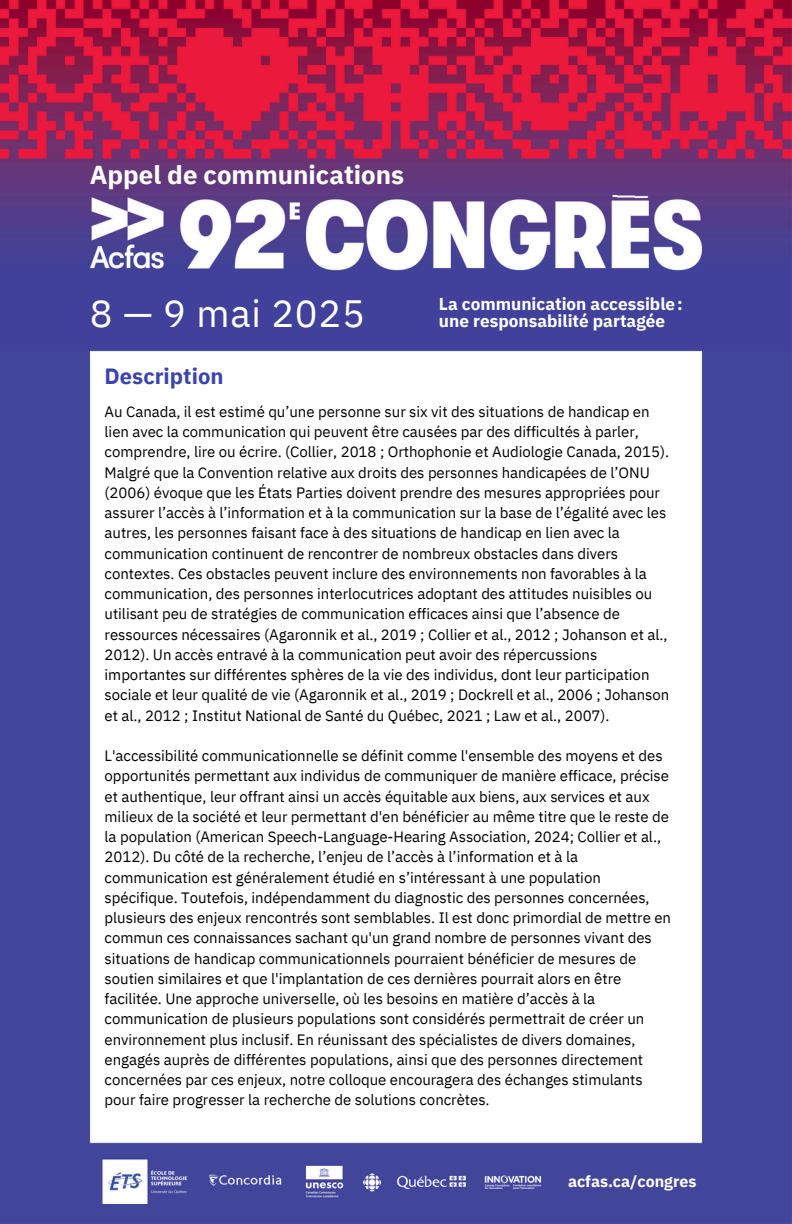
<style>
.page{position:relative;width:792px;height:1224px;background:#fff}
.page>*{position:absolute;margin:0;border:0;box-sizing:border-box;transform-origin:0 0}
.t1{font:38px "IBM Plex Sans";letter-spacing:.02em;color:#fff}
.t2{font:700 25.8px "IBM Plex Sans";color:#fff}
.t3{font:700 22px "IBM Plex Sans";color:#3b44ac}
.t4{font:700 17.2px/16.5px "IBM Plex Sans";color:#fff}
.t5{font:700 16px "IBM Plex Sans";letter-spacing:-.005em;color:#fff}
.t6{font:15px/20.2px "IBM Plex Sans";letter-spacing:-.005em;color:#000}
</style>
<div class="page">
<img style="left:0;top:0;width:792px;height:1224px">
<h4 class="t2" style="left:90px;top:157px;width:316px">Appel de communications</h4>
<h2 class="t1" style="left:90px;top:288px;width:277px">8 — 9 mai 2025</h2>
<h1 class="t4" style="left:439px;top:295px;width:246px">La communication accessible: une responsabilité partagée</h1>
<p class="t3" style="left:105px;top:361px;width:120px">Description</p>
<h3 class="t6" style="left:105px;top:401px;width:566px">Au Canada, il est estimé qu’une personne sur six vit des situations de handicap en lien avec la communication qui peuvent être causées par des difficultés à parler, comprendre, lire ou écrire. (Collier, 2018 ; Orthophonie et Audiologie Canada, 2015).<br>Malgré que la Convention relative aux droits des personnes handicapées de l’ONU (2006) évoque que les États Parties doivent prendre des mesures appropriées pour assurer l’accès à l’information et à la communication sur la base de l’égalité avec les autres, les personnes faisant face à des situations de handicap en lien avec la communication continuent de rencontrer de nombreux obstacles dans divers contextes. Ces obstacles peuvent inclure des environnements non favorables à la communication, des personnes interlocutrices adoptant des attitudes nuisibles ou utilisant peu de stratégies de communication efficaces ainsi que l’absence de ressources nécessaires (Agaronnik et al., 2019 ; Collier et al., 2012 ; Johanson et al., 2012). Un accès entravé à la communication peut avoir des répercussions importantes sur différentes sphères de la vie des individus, dont leur participation sociale et leur qualité de vie (Agaronnik et al., 2019 ; Dockrell et al., 2006 ; Johanson et al., 2012 ; Institut National de Santé du Québec, 2021 ; Law et al., 2007).</h3>
<p class="t6" style="left:105px;top:745px;width:568px">L'accessibilité communicationnelle se définit comme l'ensemble des moyens et des opportunités permettant aux individus de communiquer de manière efficace, précise et authentique, leur offrant ainsi un accès équitable aux biens, aux services et aux milieux de la société et leur permettant d'en bénéficier au même titre que le reste de la population (American Speech-Language-Hearing Association, 2024; Collier et al., 2012). Du côté de la recherche, l’enjeu de l’accès à l’information et à la communication est généralement étudié en s’intéressant à une population spécifique. Toutefois, indépendamment du diagnostic des personnes concernées, plusieurs des enjeux rencontrés sont semblables. Il est donc primordial de mettre en commun ces connaissances sachant qu'un grand nombre de personnes vivant des situations de handicap communicationnels pourraient bénéficier de mesures de soutien similaires et que l'implantation de ces dernières pourrait alors en être facilitée. Une approche universelle, où les besoins en matière d’accès à la communication de plusieurs populations sont considérés permettrait de créer un environnement plus inclusif. En réunissant des spécialistes de divers domaines, engagés auprès de différentes populations, ainsi que des personnes directement concernées par ces enjeux, notre colloque encouragera des échanges stimulants pour faire progresser la recherche de solutions concrètes.</p>
<p class="t5" style="left:568px;top:1170px;width:130px">acfas.ca/congres</p>
</div>
